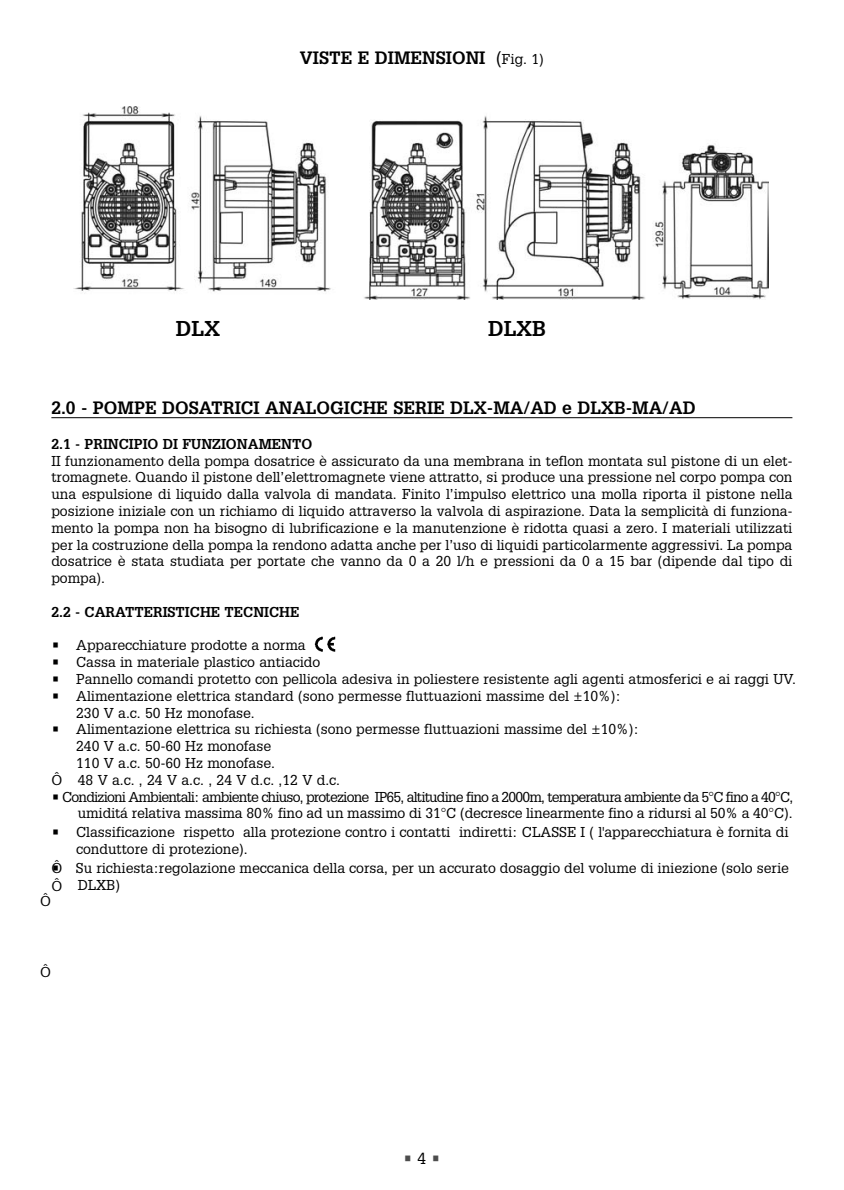
<style>
.page{position:relative;width:844px;height:1190px;background:#fff}
.page>*{position:absolute;margin:0;border:0;box-sizing:border-box;transform-origin:0 0}
.t1{font:700 21px "Glypha";color:#000}
.t2{font:700 17.5px "Glypha";color:#000}
.t3{font:15.75px "Glypha";color:#4d4d4d}
.t4{font:14px/16.8px "Glypha";color:#000}
.t5{font:14px/16.8px "Glypha";letter-spacing:-.055em;color:#000;text-align:right}
.t6{font:700 14px "Glypha";color:#000}
.s1{font-weight:400}
.s2{font-weight:400;font-size:14px}
.s3{color:#000}
</style>
<div class="page">
<hr style="left:51px;top:417px;width:741px;height:1px;background:#000">
<img style="left:314px;top:636px;width:22px;height:16px">
<img style="left:74px;top:106px;width:694px;height:194px">
<p class="t2" style="left:300px;top:51px;width:245px">VISTE E DIMENSIONI <span class="s1">(</span><span class="s2">Fig. 1)</span></p>
<h1 class="t1" style="left:176px;top:320px;width:45px">DLX</h1>
<h1 class="t1" style="left:488px;top:320px;width:59px">DLXB</h1>
<p class="t2" style="left:51px;top:401px;width:645px">2.0 - POMPE DOSATRICI ANALOGICHE SERIE DLX-MA/AD e DLXB-MA/AD</p>
<p class="t6" style="left:51px;top:439px;width:262px">2.1 - PRINCIPIO DI FUNZIONAMENTO</p>
<p class="t4" style="left:51px;top:453px;width:742px;text-align:justify">II funzionamento della pompa dosatrice è assicurato da una membrana in teflon montata sul pistone di un elet&shy;tromagnete. Quando il pistone dell’elettromagnete viene attratto, si produce una pressione nel corpo pompa con una espulsione di liquido dalla valvola di mandata. Finito l’impulso elettrico una molla riporta il pistone nella posizione iniziale con un richiamo di liquido attraverso la valvola di aspirazione. Data la semplicità di funziona&shy;mento la pompa non ha bisogno di lubrificazione e la manutenzione è ridotta quasi a zero. I materiali utilizzati per la costruzione della pompa la rendono adatta anche per l’uso di liquidi particolarmente aggressivi. La pompa dosatrice è stata studiata per portate che vanno da 0 a 20 l/h e pressioni da 0 a 15 bar (dipende dal tipo di pompa).</p>
<p class="t6" style="left:51px;top:607px;width:249px">2.2 - CARATTERISTICHE TECNICHE</p>
<p class="t4" style="left:51px;top:638px;width:256px">• Apparecchiature prodotte a norma</p>
<p class="t4" style="left:51px;top:655px;width:270px">• Cassa in materiale plastico antiacido</p>
<p class="t4" style="left:51px;top:672px;width:746px">• Pannello comandi protetto con pellicola adesiva in poliestere resistente agli agenti atmosferici e ai raggi UV.</p>
<p class="t4" style="left:76px;top:688px;width:546px;text-indent:-25px">• Alimentazione elettrica standard (sono permesse fluttuazioni massime del ±10%):<br>230 V a.c. 50 Hz monofase.</p>
<p class="t4" style="left:51px;top:722px;width:589px">• Alimentazione elettrica su richiesta (sono permesse fluttuazioni massime del ±10%):</p>
<p class="t4" style="left:76px;top:739px;width:196px">240 V a.c. 50-60 Hz monofase</p>
<p class="t4" style="left:76px;top:756px;width:200px">110 V a.c. 50-60 Hz monofase.</p>
<p class="t4" style="left:51px;top:772px;width:290px">Ô 48 V a.c. , 24 V a.c. , 24 V d.c. ,12 V d.c.</p>
<p class="t5" style="left:51px;top:789px;width:743px">• Condizioni Ambientali: ambiente chiuso, protezione IP65, altitudine fino a 2000m, temperatura ambiente da 5°C fino a 40°C, umiditá relativa massima 80% fino ad un massimo di 31°C (decresce linearmente fino a ridursi al 50% a 40°C).</p>
<p class="t4" style="left:76px;top:825px;width:714px;text-indent:-25px">• Classificazione rispetto alla protezione contro i contatti indiretti: CLASSE I ( l'apparecchiatura è fornita di conduttore di protezione).</p>
<p class="t4" style="left:78px;top:860px;width:712px;text-indent:-26px">Ô• Su richiesta:regolazione meccanica della corsa, per un accurato dosaggio del volume di iniezione (solo serie<br>DLXB)</p>
<p class="t4" style="left:51px;top:879px;width:12px">Ô</p>
<p class="t4" style="left:40px;top:893px;width:12px">Ô</p>
<p class="t4" style="left:40px;top:964px;width:12px">Ô</p>
<p class="t3" style="left:403px;top:1153px;width:39px">•<span class="s3">4</span>•</p>
</div>
